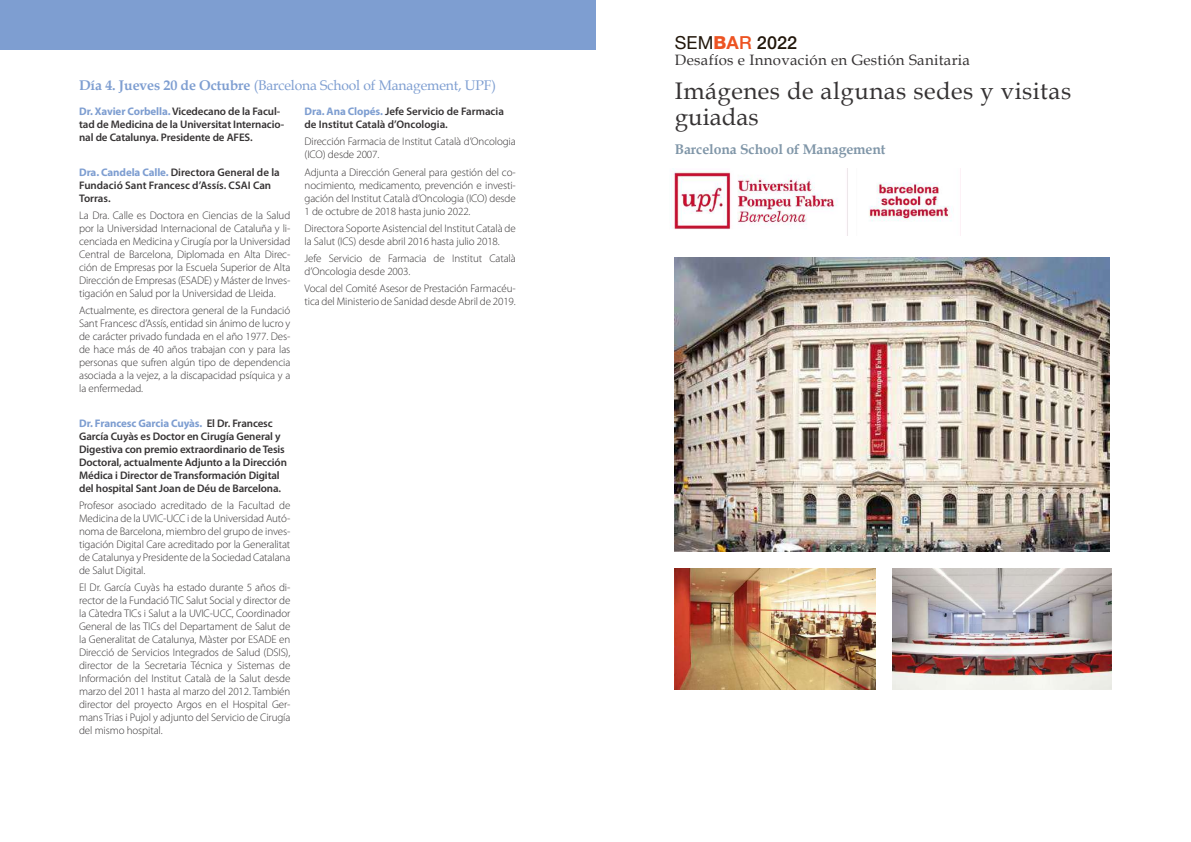
<style>
.page{position:relative;width:1191px;height:842px;background:#fff}
.page>*{position:absolute;margin:0;border:0;box-sizing:border-box;transform-origin:0 0}
.t1{font:24px/26px "Book Antiqua";letter-spacing:.02em;color:#363334}
.t2{font:500 18px "Helvetica Neue LT Std";color:#21160a}
.t3{font:15px "Book Antiqua";letter-spacing:.02em;color:#363334}
.t4{font:14px "Book Antiqua";letter-spacing:-.01em;color:#7e9ed1}
.t5{font:700 14px "Book Antiqua";letter-spacing:-.01em;color:#8096a8}
.t6{font:300 11px/13px "Myriad Pro";letter-spacing:-.01em;color:#363334;text-align:justify}
.t7{font:600 11px/13px "Myriad Pro";letter-spacing:-.01em;color:#363334}
.s1{font-weight:700}
.s2{font-weight:700;color:#7e9ed1}
.s3{font-weight:400}
.s4{font-weight:800;color:#ed5322}
.s5{font-weight:700;color:#ed5322}
.s6{color:#ed5322}
</style>
<div class="page">
<img style="left:670px;top:169px;width:282px;height:66px">
<img style="left:675px;top:258px;width:434px;height:293px">
<img style="left:675px;top:568px;width:200px;height:121px">
<img style="left:892px;top:568px;width:219px;height:121px">
<div style="left:0;top:0;width:595px;height:49px;background:#7e9ed1"></div>
<p class="t4" style="left:79px;top:76px;width:418px"><span class="s1">Día 4. Jueves 20 de Octubre</span> (Barcelona School of Management, UPF)</p>
<p class="t7" style="left:79px;top:105px;width:207px"><span class="s2">Dr. Xavier Corbella.</span> Vicedecano de la Facul&shy;tad de Medicina de la Universitat Internacio&shy;nal de Catalunya. Presidente de AFES.</p>
<p class="t7" style="left:79px;top:165px;width:202px"><span class="s2">Dra. Candela Calle.</span> Directora General de la<br>Fundació Sant Francesc d’Assís. CSAI Can<br>Torras.</p>
<p class="t6" style="left:79px;top:209px;width:213px">La Dra. Calle es Doctora en Ciencias de la Salud por la Universidad Internacional de Cataluña y li&shy;cenciada en Medicina y Cirugía por la Universidad Central de Barcelona, Diplomada en Alta Direc&shy;ción de Empresas por la Escuela Superior de Alta Dirección de Empresas (ESADE) y Máster de Inves&shy;tigación en Salud por la Universidad de Lleida.</p>
<p class="t6" style="left:79px;top:304px;width:213px">Actualmente, es directora general de la Fundació Sant Francesc d’Assís, entidad sin ánimo de lucro y de carácter privado fundada en el año 1977. Des&shy;de hace más de 40 años trabajan con y para las personas que sufren algún tipo de dependencia asociada a la vejez, a la discapacidad psíquica y a la enfermedad.</p>
<p class="t7" style="left:79px;top:416px;width:209px"><span class="s2">Dr. Francesc Garcia Cuyàs.</span> El Dr. Francesc García Cuyàs es Doctor en Cirugía General y Digestiva con premio extraordinario de Tesis Doctoral, actualmente Adjunto a la Dirección Médica i Director de Transformación Digital del hospital Sant Joan de Déu de Barcelona.</p>
<p class="t6" style="left:79px;top:499px;width:213px">Profesor asociado acreditado de la Facultad de Medicina de la UVIC-UCC i de la Universidad Autó&shy;noma de Barcelona, miembro del grupo de inves&shy;tigación Digital Care acreditado por la Generalitat de Catalunya y Presidente de la Sociedad Catalana de Salut Digital.</p>
<p class="t6" style="left:79px;top:581px;width:213px">El Dr. García Cuyàs ha estado durante 5 años di&shy;rector de la Fundació TIC Salut Social y director de la Càtedra TICs i Salut a la UVIC-UCC, Coordinador General de las TICs del Departament de Salut de la Generalitat de Catalunya, Màster por ESADE en Direcció de Servicios Integrados de Salud (DSIS), director de la Secretaria Técnica y Sistemas de Información del Institut Català de la Salut desde marzo del 2011 hasta al marzo del 2012. También director del proyecto Argos en el Hospital Ger&shy;mans Trias i Pujol y adjunto del Servicio de Cirugía del mismo hospital.</p>
<p class="t7" style="left:304px;top:105px;width:201px"><span class="s2">Dra. Ana Clopés.</span> Jefe Servicio de Farmacia de Institut Català d’Oncologia.</p>
<p class="t6" style="left:304px;top:135px;width:213px">Dirección Farmacia de Institut Català d’Oncologia (ICO) desde 2007.</p>
<p class="t6" style="left:304px;top:165px;width:213px">Adjunta a Dirección General para gestión del co&shy;nocimiento, medicamento, prevención e investi&shy;gación del Institut Català d’Oncologia (ICO) desde 1 de octubre de 2018 hasta junio 2022.</p>
<p class="t6" style="left:304px;top:222px;width:213px">Directora Soporte Asistencial del Institut Català de la Salut (ICS) desde abril 2016 hasta julio 2018.</p>
<p class="t6" style="left:304px;top:252px;width:213px">Jefe Servicio de Farmacia de Institut Català d’Oncologia desde 2003.</p>
<p class="t6" style="left:304px;top:282px;width:213px">Vocal del Comité Asesor de Prestación Farmacéu&shy;tica del Ministerio de Sanidad desde Abril de 2019.</p>
<h2 class="t2" style="left:675px;top:32px;width:124px"><span class="s3">SEM</span><span class="s4">B</span><span class="s5">A</span><span class="s6">R</span> 2022</h2>
<h3 class="t3" style="left:675px;top:50px;width:297px">Desafíos e Innovación en Gestión Sanitaria</h3>
<h1 class="t1" style="left:675px;top:78px;width:398px">Imágenes de algunas sedes y visitas guiadas</h1>
<p class="t5" style="left:675px;top:141px;width:212px">Barcelona School of Management</p>
</div>
